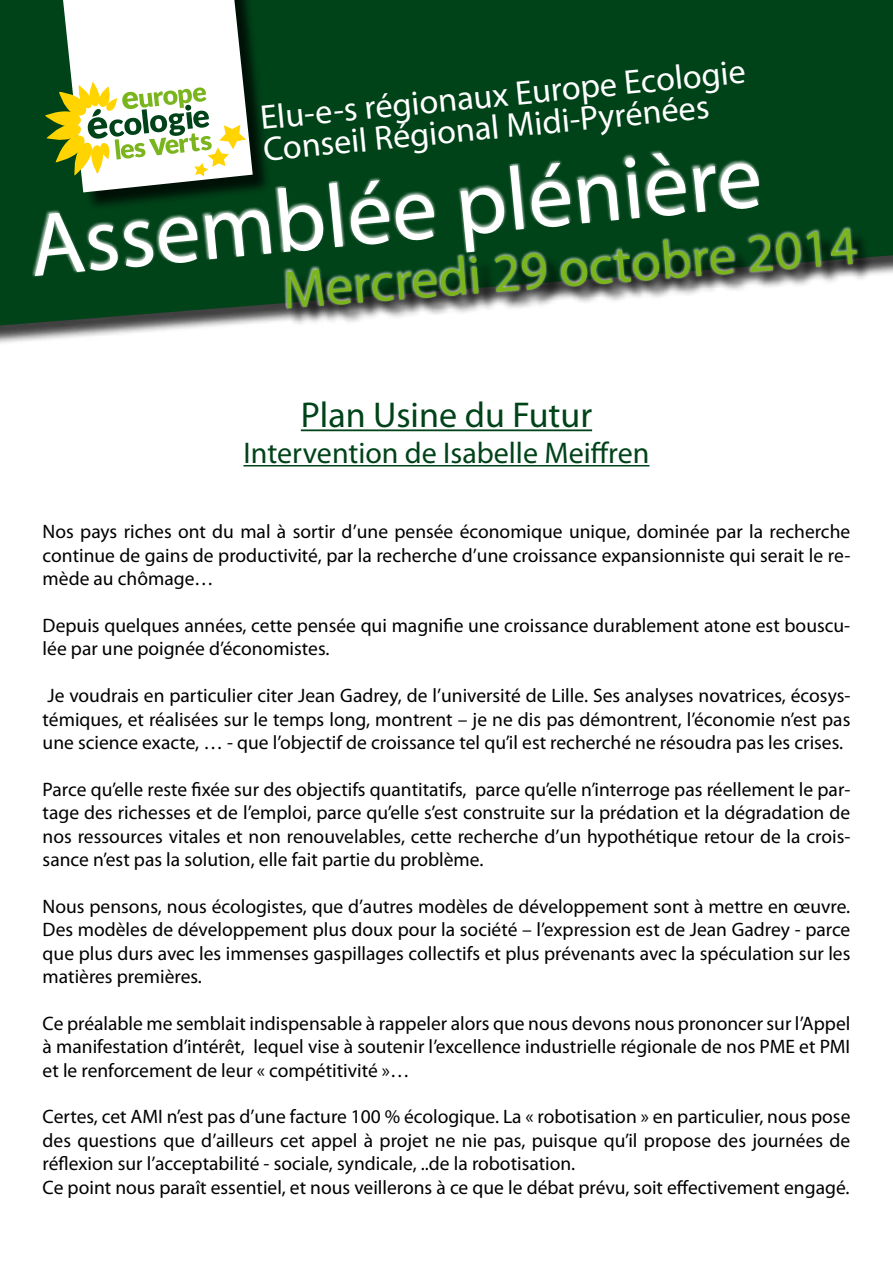
<style>
.page{position:relative;width:893px;height:1263px;background:#fff}
.page>*{position:absolute;margin:0;border:0;box-sizing:border-box;transform-origin:0 0}
.t1{font:90px "Myriad Pro";color:#fff}
.t2{font:54px "Myriad Pro";color:#7ab51d}
.t3{font:36px "Myriad Pro";color:#004319}
.t4{font:34.35px/31.7px "Myriad Pro";color:#fff}
.t5{font:30px "Myriad Pro";color:#004319}
.t6{font:19.5px/23.4px "Myriad Pro";color:#000;text-align:justify}
</style>
<div class="page">
<div style="left:0;top:0;width:893px;height:347px;background:#000;opacity:.75"></div>
<div style="left:0;top:0;width:893px;height:325px;background:#004319"></div>
<div style="left:59px;top:0;width:212px;height:211px;background:#000;opacity:.75"></div>
<svg style="left:26px;top:140px;width:738px;height:156px;fill:#004319"></svg>
<svg style="left:45px;top:0;width:208px;height:192px"></svg>
<hr style="left:301px;top:429px;width:291px;height:2px;background:#004319">
<hr style="left:243px;top:465px;width:406px;height:1px;background:#004319">
<div style="left:288px;top:231px;width:586px;height:96px;background:#000;opacity:.75"></div>
<svg style="left:282px;top:223px;width:578px;height:88px"></svg>
<h3 class="t4" style="left:259px;top:100px;width:489px;rotate:-5deg">Elu-e-s régionaux Europe Ecologie<br>Conseil Régional Midi-Pyrénées</h3>
<h1 class="t1" style="left:25px;top:188px;width:736px;rotate:-5deg">Assemblée plénière</h1>
<h2 class="t2" style="left:280px;top:255px;width:578px;rotate:-4deg">Mercredi 29 octobre 2014</h2>
<h3 class="t3" style="left:301px;top:392px;width:293px">Plan Usine du Futur</h3>
<h3 class="t5" style="left:243px;top:434px;width:407px">Intervention de Isabelle Meiffren</h3>
<p class="t6" style="left:43px;top:520px;width:809px">Nos pays riches ont du mal à sortir d’une pensée économique unique, dominée par la recherche continue de gains de productivité, par la recherche d’une croissance expansionniste qui serait le re&shy;mède au chômage…</p>
<p class="t6" style="left:43px;top:613px;width:809px">Depuis quelques années, cette pensée qui magnifie une croissance durablement atone est bouscu&shy;lée par une poignée d’économistes.</p>
<p class="t6" style="left:43px;top:684px;width:809px">Je voudrais en particulier citer Jean Gadrey, de l’université de Lille. Ses analyses novatrices, écosys&shy;témiques, et réalisées sur le temps long, montrent – je ne dis pas démontrent, l’économie n’est pas une science exacte, … - que l’objectif de croissance tel qu’il est recherché ne résoudra pas les crises.</p>
<p class="t6" style="left:43px;top:777px;width:809px">Parce qu’elle reste fixée sur des objectifs quantitatifs, parce qu’elle n’interroge pas réellement le par&shy;tage des richesses et de l’emploi, parce qu’elle s’est construite sur la prédation et la dégradation de nos ressources vitales et non renouvelables, cette recherche d’un hypothétique retour de la crois&shy;sance n’est pas la solution, elle fait partie du problème.</p>
<p class="t6" style="left:43px;top:894px;width:809px">Nous pensons, nous écologistes, que d’autres modèles de développement sont à mettre en œuvre.<br>Des modèles de développement plus doux pour la société – l’expression est de Jean Gadrey - parce que plus durs avec les immenses gaspillages collectifs et plus prévenants avec la spéculation sur les matières premières.</p>
<p class="t6" style="left:43px;top:1011px;width:809px">Ce préalable me semblait indispensable à rappeler alors que nous devons nous prononcer sur l’Appel à manifestation d’intérêt, lequel vise à soutenir l’excellence industrielle régionale de nos PME et PMI et le renforcement de leur « compétitivité »…</p>
<p class="t6" style="left:43px;top:1105px;width:809px;text-align:left">Certes, cet AMI n’est pas d’une facture 100 % écologique. La « robotisation » en particulier, nous pose des questions que d’ailleurs cet appel à projet ne nie pas, puisque qu’il propose des journées de réflexion sur l’acceptabilité - sociale, syndicale, ..de la robotisation.<br>Ce point nous paraît essentiel, et nous veillerons à ce que le débat prévu, soit effectivement engagé.</p>
</div>
